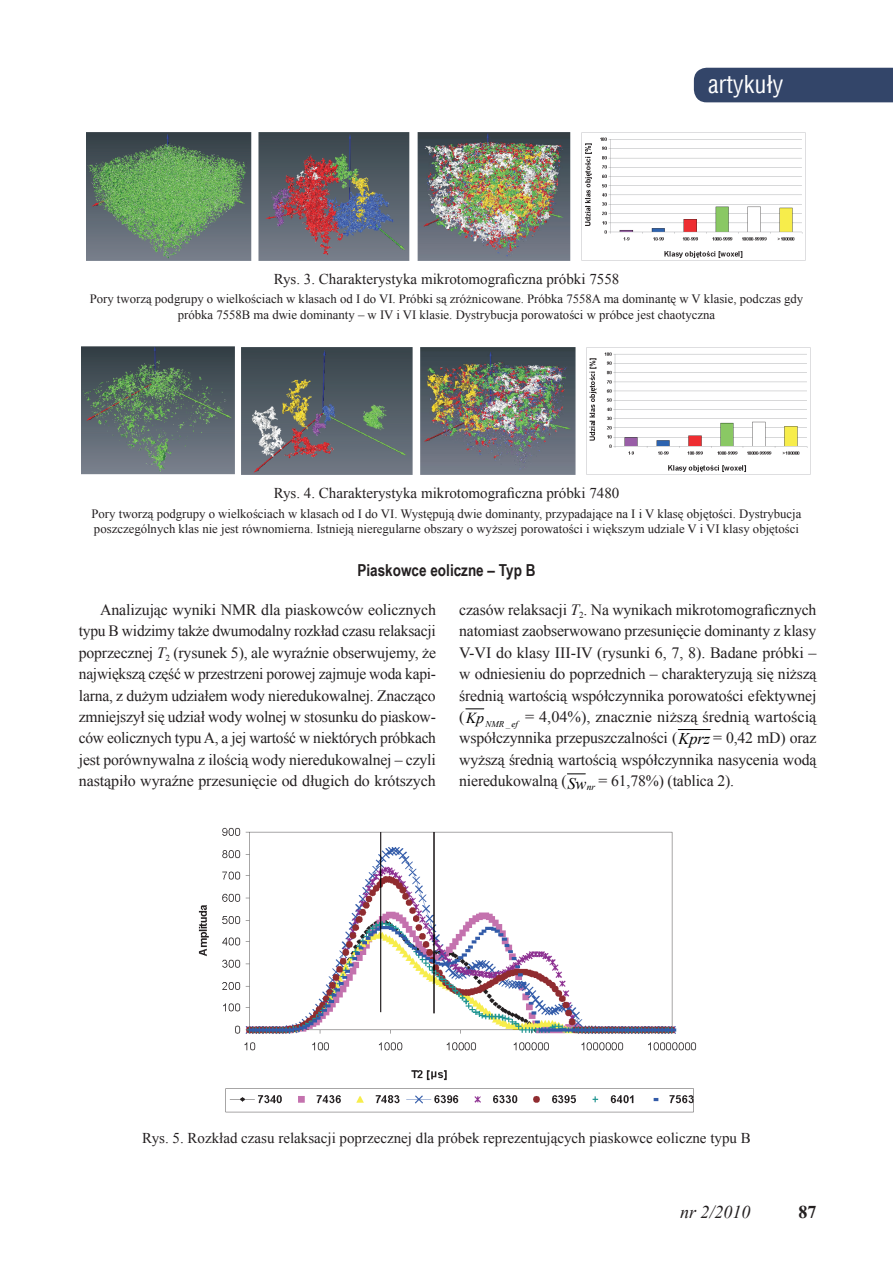
<style>
.page{position:relative;width:893px;height:1263px;background:#fff}
.page>*{position:absolute;margin:0;border:0;box-sizing:border-box;transform-origin:0 0}
.t1{font:24px "Switzerland Condensed";color:#fff}
.t2{font:italic 18px "Times New Roman";color:#231f20}
.t3{font:700 18px "Times New Roman";color:#231f20}
.t4{font:700 16.5px "Arial Narrow";color:#231f20}
.t5{font:15.75px/21.5px "Times New Roman";letter-spacing:-.01em;color:#231f20;text-align:justify}
.t6{font:15px "Times New Roman";color:#231f20}
.t7{font:12.75px/15.3px "Times New Roman";color:#231f20;text-align:center}
.s1{font-style:italic}
.s2{font-style:italic;font-size:15.3px;color:#000}
.s3{font-style:italic;font-size:16.2px;color:#000}
</style>
<div class="page">
<div style="left:694px;top:68px;width:199px;height:34px;background:#334569"></div>
<img style="left:87px;top:132px;width:719px;height:129px">
<img style="left:81px;top:346px;width:730px;height:129px">
<svg style="left:466px;top:708px;width:18px;height:1px"></svg>
<hr style="left:678px;top:729px;width:32px;height:1px;background:#000">
<svg style="left:567px;top:773px;width:18px;height:1px"></svg>
<img style="left:198px;top:827px;width:499px;height:286px">
<h1 class="t1" style="left:708px;top:70px;width:77px">artykuły</h1>
<p class="t6" style="left:274px;top:269px;width:347px">Rys. 3. Charakterystyka mikrotomograficzna próbki 7558</p>
<p class="t7" style="left:90px;top:291px;width:715px">Pory tworzą podgrupy o wielkościach w klasach od I do VI. Próbki są zróżnicowane. Próbka 7558A ma dominantę w V klasie, podczas gdy próbka 7558B ma dwie dominanty – w IV i VI klasie. Dystrybucja porowatości w próbce jest chaotyczna</p>
<p class="t6" style="left:274px;top:483px;width:347px">Rys. 4. Charakterystyka mikrotomograficzna próbki 7480</p>
<p class="t7" style="left:92px;top:506px;width:711px;text-align:left">Pory tworzą podgrupy o wielkościach w klasach od I do VI. Występują dwie dominanty, przypadające na I i V klasę objętości. Dystrybucja poszczególnych klas nie jest równomierna. Istnieją nieregularne obszary o wyższej porowatości i większym udziale V i VI klasy objętości</p>
<p class="t4" style="left:357px;top:558px;width:180px">Piaskowce eoliczne – Typ B</p>
<p class="t5" style="left:79px;top:598px;width:359px;text-indent:21px">Analizując wyniki NMR dla piaskowców eolicznych typu B widzimy także dwumodalny rozkład czasu relaksacji poprzecznej <span class="s1">T</span><sub>2</sub> (rysunek 5), ale wyraźnie obserwujemy, że największą część w przestrzeni porowej zajmuje woda kapi&shy;larna, z dużym udziałem wody nieredukowalnej. Znacząco zmniejszył się udział wody wolnej w stosunku do piaskow&shy;ców eolicznych typu A, a jej wartość w niektórych próbkach jest porównywalna z ilością wody nieredukowalnej – czyli nastąpiło wyraźne przesunięcie od długich do krótszych</p>
<p class="t5" style="left:459px;top:598px;width:359px">czasów relaksacji <span class="s1">T</span><sub>2</sub>. Na wynikach mikrotomograficznych natomiast zaobserwowano przesunięcie dominanty z klasy V-VI do klasy III-IV (rysunki 6, 7, 8). Badane próbki – w odniesieniu do poprzednich – charakteryzują się niższą średnią wartością współczynnika porowatości efektywnej (<span class="s2">Kp</span> <sub>NMR_</sub> <sub>ef</sub> = 4,04%), znacznie niższą średnią wartością współczynnika przepuszczalności (<span class="s3">Kprz</span> = 0,42 mD) oraz wyższą średnią wartością współczynnika nasycenia wodą nieredukowalną (<span class="s3">Sw</span><sub>nr</sub> = 61,78%) (tablica 2).</p>
<p class="t6" style="left:142px;top:1127px;width:610px">Rys. 5. Rozkład czasu relaksacji poprzecznej dla próbek reprezentujących piaskowce eoliczne typu B</p>
<p class="t2" style="left:680px;top:1200px;width:72px">nr 2/2010</p>
<p class="t3" style="left:798px;top:1199px;width:19px">87</p>
</div>
